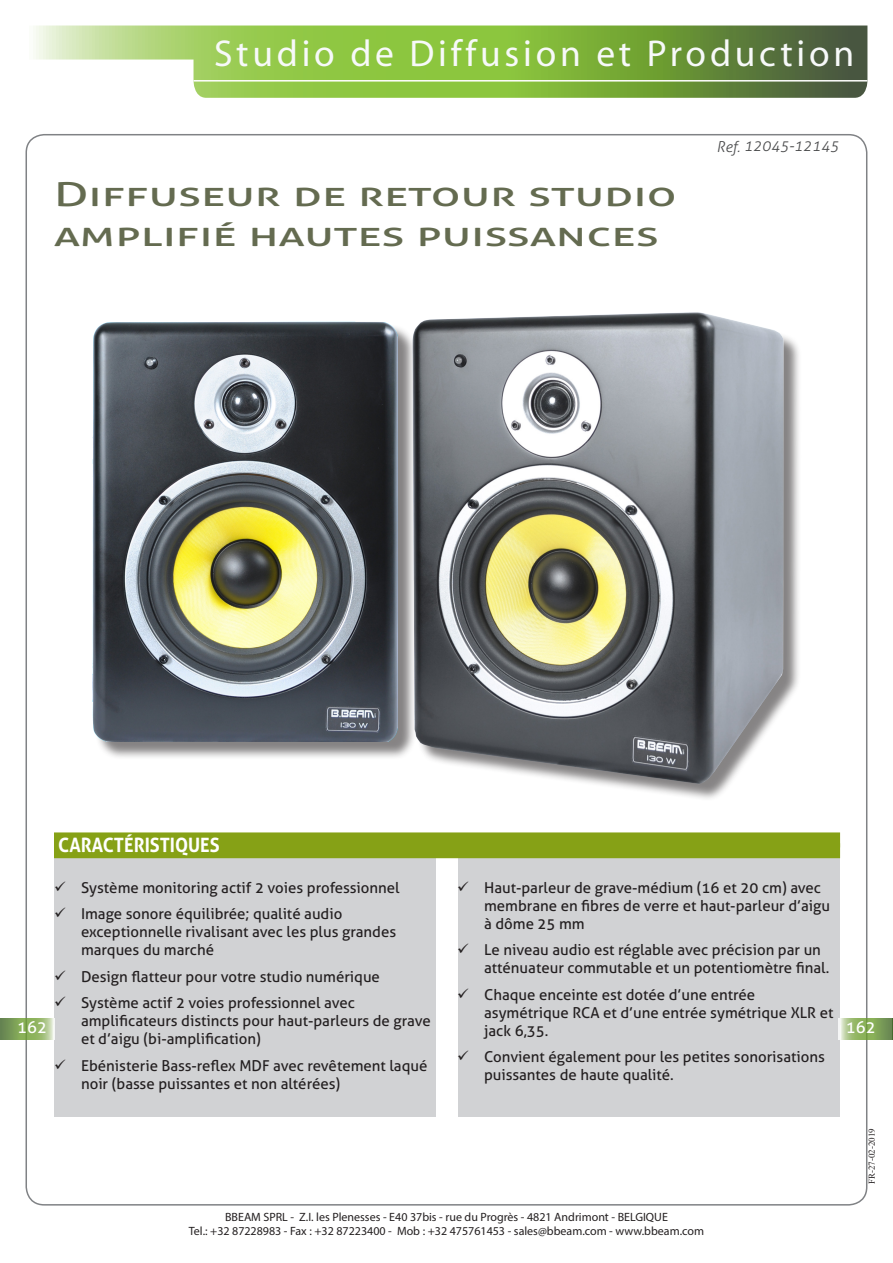
<style>
.page{position:relative;width:893px;height:1263px;background:#fff}
.page>*{position:absolute;margin:0;border:0;box-sizing:border-box;transform-origin:0 0}
.t1{font:37.5px "Myriad";letter-spacing:.1em;color:#f7f9f9}
.Titre{font:33px/39.6px "Aller";color:#646b50;scale:1.5 1}
.Sous_Titre{font:700 19.8px "Aller";color:#fff;scale:.91 1}
.Style_de_paragraphe{font:16.5px "Aller";color:#fff}
.t2{font:15px/18px "Aller";color:#231f20}
.Reference{font:italic 300 15px "Aller";color:#4b4c4d}
.t3{font:12px/14.4px "Myriad Pro";color:#231f20;text-align:center}
.t4{font:9px "Times New Roman";color:#231f20}
</style>
<div class="page">
<svg style="left:33px;top:26px;width:834px;height:72px;background:#90b75c"></svg>
<hr style="left:193px;top:80px;width:674px;height:2px;background:#fff">
<div style="left:458px;top:853px;width:382px;height:263px;background:#d1d2d4"></div>
<div style="left:54px;top:853px;width:382px;height:263px;background:#d1d2d4"></div>
<div style="left:54px;top:832px;width:786px;height:15px;background:#86a116"></div>
<div style="left:54px;top:843px;width:786px;height:15px;background:#86a116"></div>
<div style="left:415px;top:315px;width:386px;height:486px;background:#231f20;opacity:.55"></div>
<img style="left:415px;top:312px;width:372px;height:480px">
<div style="left:95px;top:324px;width:321px;height:436px;background:#231f20;opacity:.55"></div>
<img style="left:92px;top:321px;width:306px;height:420px">
<svg style="left:0;top:1018px;width:54px;height:21px"></svg>
<svg style="left:839px;top:1018px;width:53px;height:21px"></svg>
<svg style="left:892px;top:1018px;width:1px;height:21px"></svg>
<h1 class="t1" style="left:214px;top:35px;width:641px">Studio de Diffusion et Production</h1>
<p class="Titre" style="left:54px;top:175px;width:417px">Diffuseur de retour studio amplifié hautes puissances</p>
<p class="Reference" style="left:716px;top:137px;width:124px">Ref. 12045-12145</p>
<p class="Sous_Titre" style="left:58px;top:832px;width:179px">CARACTÉRISTIQUES</p>
<p class="t2" style="left:81px;top:878px;width:320px">Système monitoring actif 2 voies professionnel</p>
<p class="t2" style="left:81px;top:905px;width:317px">Image sonore équilibrée; qualité audio exceptionnelle rivalisant avec les plus grandes marques du marché</p>
<p class="t2" style="left:81px;top:967px;width:300px">Design flatteur pour votre studio numérique</p>
<p class="t2" style="left:81px;top:994px;width:351px">Système actif 2 voies professionnel avec amplificateurs distincts pour haut-parleurs de grave et d’aigu (bi-amplification)</p>
<p class="t2" style="left:81px;top:1056px;width:348px">Ebénisterie Bass-reflex MDF avec revêtement laqué noir (basse puissantes et non altérées)</p>
<p class="t2" style="left:484px;top:878px;width:347px">Haut-parleur de grave-médium (16 et 20 cm) avec membrane en fibres de verre et haut-parleur d’aigu à dôme 25 mm</p>
<p class="t2" style="left:484px;top:941px;width:347px">Le niveau audio est réglable avec précision par un atténuateur commutable et un potentiomètre final.</p>
<p class="t2" style="left:484px;top:985px;width:351px">Chaque enceinte est dotée d’une entrée asymétrique RCA et d’une entrée symétrique XLR et jack 6,35.</p>
<p class="t2" style="left:484px;top:1048px;width:342px">Convient également pour les petites sonorisations puissantes de haute qualité.</p>
<p class="Style_de_paragraphe" style="left:17px;top:1017px;width:31px">162</p>
<p class="Style_de_paragraphe" style="left:846px;top:1017px;width:31px">162</p>
<p class="t3" style="left:189px;top:1209px;width:517px">BBEAM SPRL - Z.I. les Plenesses - E40 37bis - rue du Progrès - 4821 Andrimont - BELGIQUE<br>Tel.: +32 87228983 - Fax : +32 87223400 - Mob : +32 475761453 - sales@bbeam.com - www.bbeam.com</p>
<p class="t4" style="left:865px;top:1184px;width:57px;rotate:-90deg">FR-27-02-2019</p>
</div>
